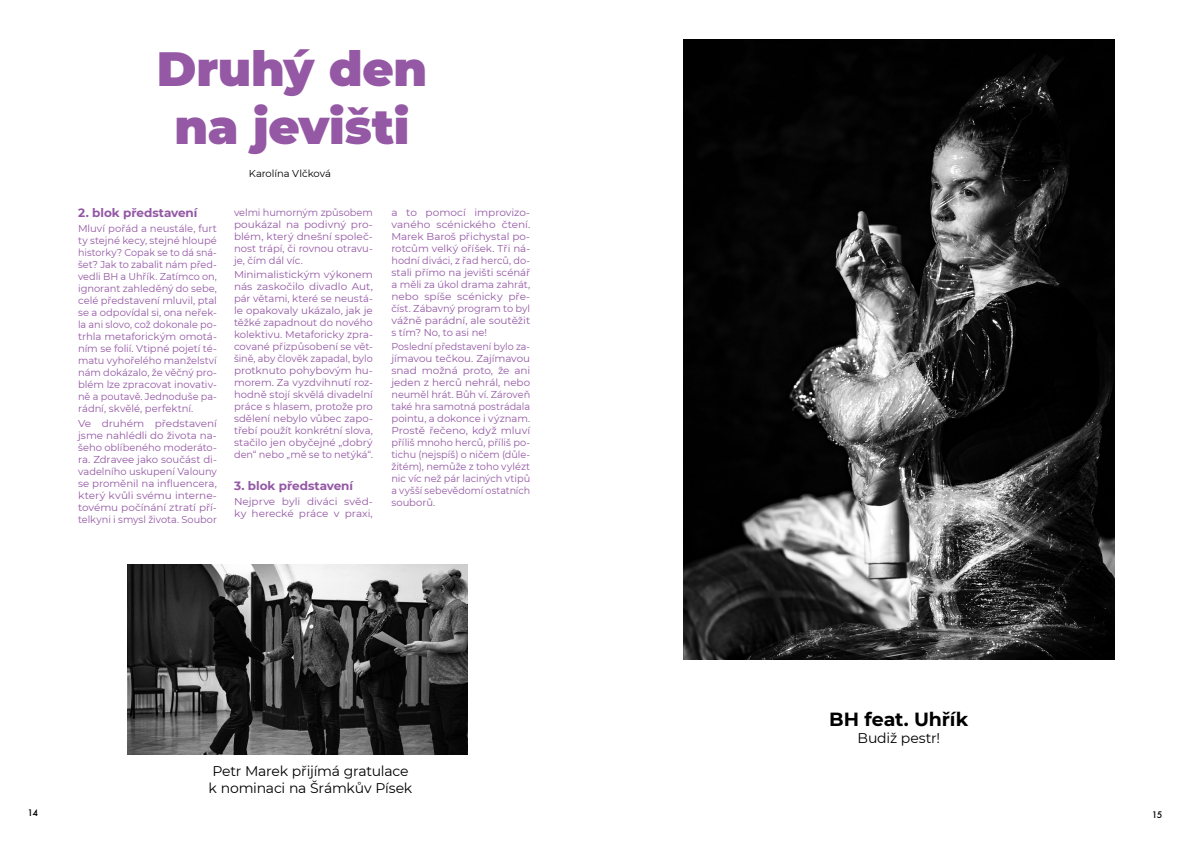
<style>
.page{position:relative;width:1191px;height:842px;background:#fff}
.page>*{position:absolute;margin:0;border:0;box-sizing:border-box;transform-origin:0 0}
.t1{font:900 48px/57.6px "Montserrat";letter-spacing:-.005em;color:#9458a4;text-align:center}
.t2{font:700 19px "Montserrat";letter-spacing:-.01em;color:#000}
.t3{font:14px/16.8px "Montserrat";letter-spacing:-.02em;color:#000}
.t4{font:700 12px "Montserrat";letter-spacing:-.005em;color:#9458a4}
.t5{font:10px/12px "Montserrat";color:#9458a4;text-align:justify;scale:1.05 1}
.t6{font:10px/12px "Montserrat";color:#9458a4;text-align:justify}
.t7{font:10px/12px "Montserrat";color:#9458a4;text-align:justify;scale:.95 1}
.t8{font:10px "Montserrat";letter-spacing:-.005em;color:#000}
.t9{font:500 10px "Futura TOT";color:#000}
</style>
<div class="page">
<img style="left:683px;top:40px;width:431px;height:619px">
<img style="left:127px;top:564px;width:341px;height:191px">
<h1 class="t1" style="left:157px;top:37px;width:272px">Druhý den na jevišti</h1>
<p class="t8" style="left:249px;top:167px;width:84px">Karolína Vlčková</p>
<p class="t4" style="left:78px;top:205px;width:121px">2. blok představení</p>
<p class="t6" style="left:78px;top:222px;width:140px">Mluví pořád a neustále, furt ty stejné kecy, stejné hloupé historky? Copak se to dá sná&shy;šet? Jak to zabalit nám před&shy;vedli BH a Uhřík. Zatímco on, ignorant zahleděný do sebe, celé představení mluvil, ptal se a odpovídal si, ona neřek&shy;la ani slovo, což dokonale po&shy;trhla metaforickým omotá&shy;ním se folií. Vtipné pojetí té&shy;matu vyhořelého manželství nám dokázalo, že věčný pro&shy;blém lze zpracovat inovativ&shy;ně a poutavě. Jednoduše pa&shy;rádní, skvělé, perfektní.</p>
<p class="t5" style="left:78px;top:417px;width:134px">Ve druhém představení jsme nahlédli do života na&shy;šeho oblíbeného moderáto&shy;ra. Zdravee jako součást di&shy;vadelního uskupení Valouny se proměnil na influencera, který kvůli svému interne&shy;tovému počínání ztratí pří&shy;telkyni i smysl života. Soubor</p>
<p class="t6" style="left:234px;top:206px;width:140px">velmi humorným způsobem poukázal na podivný pro&shy;blém, který dnešní společ&shy;nost trápí, či rovnou otravu&shy;je, čím dál víc.</p>
<p class="t5" style="left:234px;top:268px;width:134px">Minimalistickým výkonem nás zaskočilo divadlo Aut, pár větami, které se neustá&shy;le opakovaly ukázalo, jak je těžké zapadnout do nového kolektivu. Metaforicky zpra&shy;cované přizpůsobení se vět&shy;šině, aby člověk zapadal, bylo protknuto pohybovým hu&shy;morem. Za vyzdvihnutí roz&shy;hodně stojí skvělá divadelní práce s hlasem, protože pro sdělení nebylo vůbec zapo&shy;třebí použít konkrétní slova, stačilo jen obyčejné „dobrý den“ nebo „mě se to netýká“.</p>
<p class="t4" style="left:234px;top:477px;width:120px">3. blok představení</p>
<p class="t5" style="left:234px;top:495px;width:134px">Nejprve byli diváci svěd&shy;ky herecké práce v praxi,</p>
<p class="t5" style="left:391px;top:206px;width:134px">a to pomocí improvizo&shy;vaného scénického čtení.<br>Marek Baroš přichystal po&shy;rotcům velký oříšek. Tři ná&shy;hodní diváci, z řad herců, do&shy;stali přímo na jevišti scénář a měli za úkol drama zahrát, nebo spíše scénicky pře&shy;číst. Zábavný program to byl vážně parádní, ale soutěžit s tím? No, to asi ne!</p>
<p class="t7" style="left:391px;top:340px;width:148px">Poslední představení bylo za&shy;jímavou tečkou. Zajímavou snad možná proto, že ani jeden z herců nehrál, nebo neuměl hrát. Bůh ví. Zároveň také hra samotná postrádala pointu, a dokonce i význam.<br>Prostě řečeno, když mluví příliš mnoho herců, příliš po&shy;tichu (nejspíš) o ničem (důle&shy;žitém), nemůže z toho vylézt nic víc než pár laciných vtipů a vyšší sebevědomí ostatních souborů.</p>
<h3 class="t3" style="left:209px;top:762px;width:205px">Petr Marek přijímá gratulace k nominaci na Šrámkův Písek</h3>
<h2 class="t2" style="left:829px;top:705px;width:141px">BH feat. Uhřík</h2>
<h3 class="t3" style="left:857px;top:729px;width:84px">Budiž pestr!</h3>
<p class="t9" style="left:27px;top:806px;width:12px">14</p>
<p class="t9" style="left:1151px;top:808px;width:12px">15</p>
</div>
